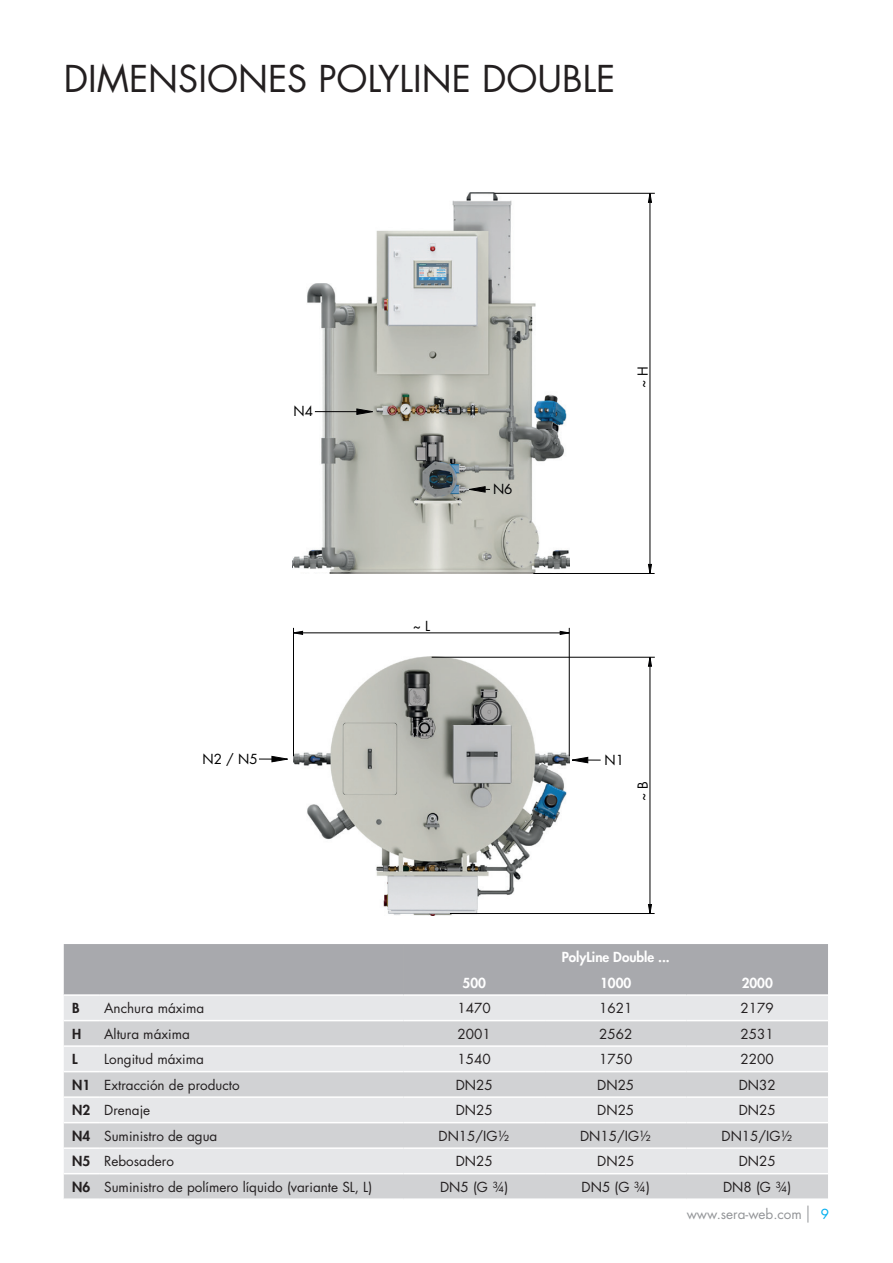
<style>
.page{position:relative;width:893px;height:1263px;background:#fff}
.page>*{position:absolute;margin:0;border:0;box-sizing:border-box;transform-origin:0 0}
.t1{font:36px "Futura";color:#231f20}
.t2{font:13.5px/25.5px "Futura";color:#231f20}
.t3{font:800 13.5px "Futura";color:#fff}
.t4{font:13.5px "Futura";color:#000001}
.t5{font:13.5px "Futura";color:#939598}
.t6{font:800 13.5px "Futura";color:#231f20}
.t7{font:13.5px "Futura";color:#00aeef}
.s1{font-weight:800}
</style>
<div class="page">
<svg style="left:807px;top:1205px;width:1px;height:17px"></svg>
<div style="left:64px;top:996px;width:340px;height:24px;background:#e6e7e9"></div>
<svg style="left:64px;top:1021px;width:340px;height:177px;background:#dadbdd"></svg>
<hr style="left:64px;top:1045px;width:36px;height:2px;background:#fff">
<hr style="left:100px;top:1045px;width:304px;height:2px;background:#fff">
<hr style="left:64px;top:1071px;width:36px;height:1px;background:#fff">
<hr style="left:100px;top:1071px;width:304px;height:1px;background:#fff">
<hr style="left:64px;top:1096px;width:36px;height:2px;background:#fff">
<hr style="left:100px;top:1096px;width:304px;height:2px;background:#fff">
<hr style="left:64px;top:1122px;width:36px;height:1px;background:#fff">
<hr style="left:100px;top:1122px;width:304px;height:1px;background:#fff">
<hr style="left:64px;top:1147px;width:36px;height:2px;background:#fff">
<hr style="left:100px;top:1147px;width:304px;height:2px;background:#fff">
<hr style="left:64px;top:1173px;width:36px;height:1px;background:#fff">
<hr style="left:100px;top:1173px;width:304px;height:1px;background:#fff">
<div style="left:64px;top:944px;width:764px;height:51px;background:#a8a9ad"></div>
<div style="left:404px;top:996px;width:424px;height:24px;background:#e6e7e9"></div>
<svg style="left:404px;top:1021px;width:424px;height:177px;background:#dadbdd"></svg>
<hr style="left:404px;top:1045px;width:141px;height:2px;background:#fff">
<hr style="left:545px;top:1045px;width:141px;height:2px;background:#fff">
<hr style="left:686px;top:1045px;width:142px;height:2px;background:#fff">
<hr style="left:404px;top:1071px;width:141px;height:1px;background:#fff">
<hr style="left:545px;top:1071px;width:141px;height:1px;background:#fff">
<hr style="left:686px;top:1071px;width:142px;height:1px;background:#fff">
<hr style="left:404px;top:1096px;width:141px;height:2px;background:#fff">
<hr style="left:545px;top:1096px;width:141px;height:2px;background:#fff">
<hr style="left:686px;top:1096px;width:142px;height:2px;background:#fff">
<hr style="left:404px;top:1122px;width:141px;height:1px;background:#fff">
<hr style="left:545px;top:1122px;width:141px;height:1px;background:#fff">
<hr style="left:686px;top:1122px;width:142px;height:1px;background:#fff">
<hr style="left:404px;top:1147px;width:141px;height:2px;background:#fff">
<hr style="left:545px;top:1147px;width:141px;height:2px;background:#fff">
<hr style="left:686px;top:1147px;width:142px;height:2px;background:#fff">
<hr style="left:404px;top:1173px;width:141px;height:1px;background:#fff">
<hr style="left:545px;top:1173px;width:141px;height:1px;background:#fff">
<hr style="left:686px;top:1173px;width:142px;height:1px;background:#fff">
<hr style="left:404px;top:994px;width:141px;height:2px;background:#fff">
<hr style="left:545px;top:994px;width:141px;height:2px;background:#fff">
<hr style="left:686px;top:994px;width:142px;height:2px;background:#fff">
<img style="left:294px;top:657px;width:275px;height:258px">
<img style="left:294px;top:193px;width:275px;height:378px">
<svg style="left:648px;top:564px;width:4px;height:9px"></svg>
<svg style="left:648px;top:192px;width:4px;height:11px"></svg>
<hr style="left:533px;top:573px;width:122px;height:1px;background:#000001">
<hr style="left:494px;top:193px;width:161px;height:1px;background:#000001">
<hr style="left:650px;top:193px;width:1px;height:380px;background:#000001">
<svg style="left:294px;top:631px;width:9px;height:4px"></svg>
<svg style="left:560px;top:631px;width:9px;height:4px"></svg>
<hr style="left:293px;top:628px;width:1px;height:128px;background:#000001">
<hr style="left:569px;top:628px;width:1px;height:128px;background:#000001">
<hr style="left:293px;top:633px;width:276px;height:1px;background:#000001">
<svg style="left:648px;top:904px;width:4px;height:9px"></svg>
<svg style="left:648px;top:656px;width:4px;height:10px"></svg>
<hr style="left:450px;top:913px;width:205px;height:1px;background:#000001">
<hr style="left:432px;top:657px;width:223px;height:1px;background:#000001">
<hr style="left:650px;top:657px;width:1px;height:256px;background:#000001">
<svg style="left:572px;top:757px;width:29px;height:6px"></svg>
<svg style="left:357px;top:409px;width:17px;height:6px"></svg>
<hr style="left:315px;top:411px;width:43px;height:1px;background:#000001">
<svg style="left:468px;top:486px;width:22px;height:6px"></svg>
<svg style="left:259px;top:756px;width:29px;height:6px"></svg>
<h1 class="t1" style="left:64px;top:54px;width:553px">DIMENSIONES POLYLINE DOUBLE</h1>
<p class="t4" style="left:293px;top:402px;width:21px">N4</p>
<p class="t4" style="left:203px;top:749px;width:57px">N2 / N5</p>
<p class="t4" style="left:413px;top:616px;width:19px">~ L</p>
<p class="t4" style="left:493px;top:480px;width:21px">N6</p>
<p class="t4" style="left:633px;top:388px;width:24px;rotate:-90deg">~ H</p>
<p class="t4" style="left:605px;top:750px;width:21px">N1</p>
<p class="t4" style="left:633px;top:801px;width:21px;rotate:-90deg">~ B</p>
<p class="t6" style="left:72px;top:999px;width:9px">B</p>
<p class="t2" style="left:104px;top:995px;width:102px">Anchura máxima</p>
<p class="t6" style="left:72px;top:1025px;width:11px">H</p>
<p class="t2" style="left:104px;top:1021px;width:87px">Altura máxima</p>
<p class="t6" style="left:72px;top:1050px;width:7px">L</p>
<p class="t2" style="left:72px;top:1046px;width:301px;text-indent:32px">Longitud máxima<br><span class="s1">N1</span> Extracción de producto<br><span class="s1">N2</span> Drenaje<br><span class="s1">N4</span> Suministro de agua<br><span class="s1">N5</span> Rebosadero<br><span class="s1">N6</span> Suministro de polímero líquido (variante SL, L)</p>
<p class="t3" style="left:562px;top:948px;width:110px">PolyLine Double ...</p>
<p class="t3" style="left:463px;top:974px;width:25px">500</p>
<p class="t3" style="left:600px;top:974px;width:33px">1000</p>
<p class="t3" style="left:742px;top:974px;width:33px">2000</p>
<p class="t2" style="left:458px;top:995px;width:35px">1470</p>
<p class="t2" style="left:599px;top:995px;width:35px">1621</p>
<p class="t2" style="left:741px;top:995px;width:35px">2179</p>
<p class="t2" style="left:458px;top:1021px;width:35px">2001</p>
<p class="t2" style="left:599px;top:1021px;width:35px">2562</p>
<p class="t2" style="left:741px;top:1021px;width:35px">2531</p>
<p class="t2" style="left:458px;top:1046px;width:35px">1540</p>
<p class="t2" style="left:599px;top:1046px;width:35px">1750</p>
<p class="t2" style="left:741px;top:1046px;width:35px">2200</p>
<p class="t2" style="left:456px;top:1072px;width:39px">DN25</p>
<p class="t2" style="left:597px;top:1072px;width:39px">DN25</p>
<p class="t2" style="left:739px;top:1072px;width:39px">DN32</p>
<p class="t2" style="left:456px;top:1097px;width:39px">DN25</p>
<p class="t2" style="left:597px;top:1097px;width:39px">DN25</p>
<p class="t2" style="left:739px;top:1097px;width:39px">DN25</p>
<p class="t2" style="left:439px;top:1123px;width:73px">DN15/IG½</p>
<p class="t2" style="left:580px;top:1123px;width:73px">DN15/IG½</p>
<p class="t2" style="left:721px;top:1123px;width:73px">DN15/IG½</p>
<p class="t2" style="left:456px;top:1148px;width:39px">DN25</p>
<p class="t2" style="left:597px;top:1148px;width:39px">DN25</p>
<p class="t2" style="left:739px;top:1148px;width:39px">DN25</p>
<p class="t2" style="left:440px;top:1174px;width:70px">DN5 (G ¾)</p>
<p class="t2" style="left:582px;top:1174px;width:70px">DN5 (G ¾)</p>
<p class="t2" style="left:723px;top:1174px;width:70px">DN8 (G ¾)</p>
<p class="t5" style="left:687px;top:1205px;width:117px">www.sera-web.com</p>
<p class="t7" style="left:821px;top:1205px;width:10px">9</p>
</div>
